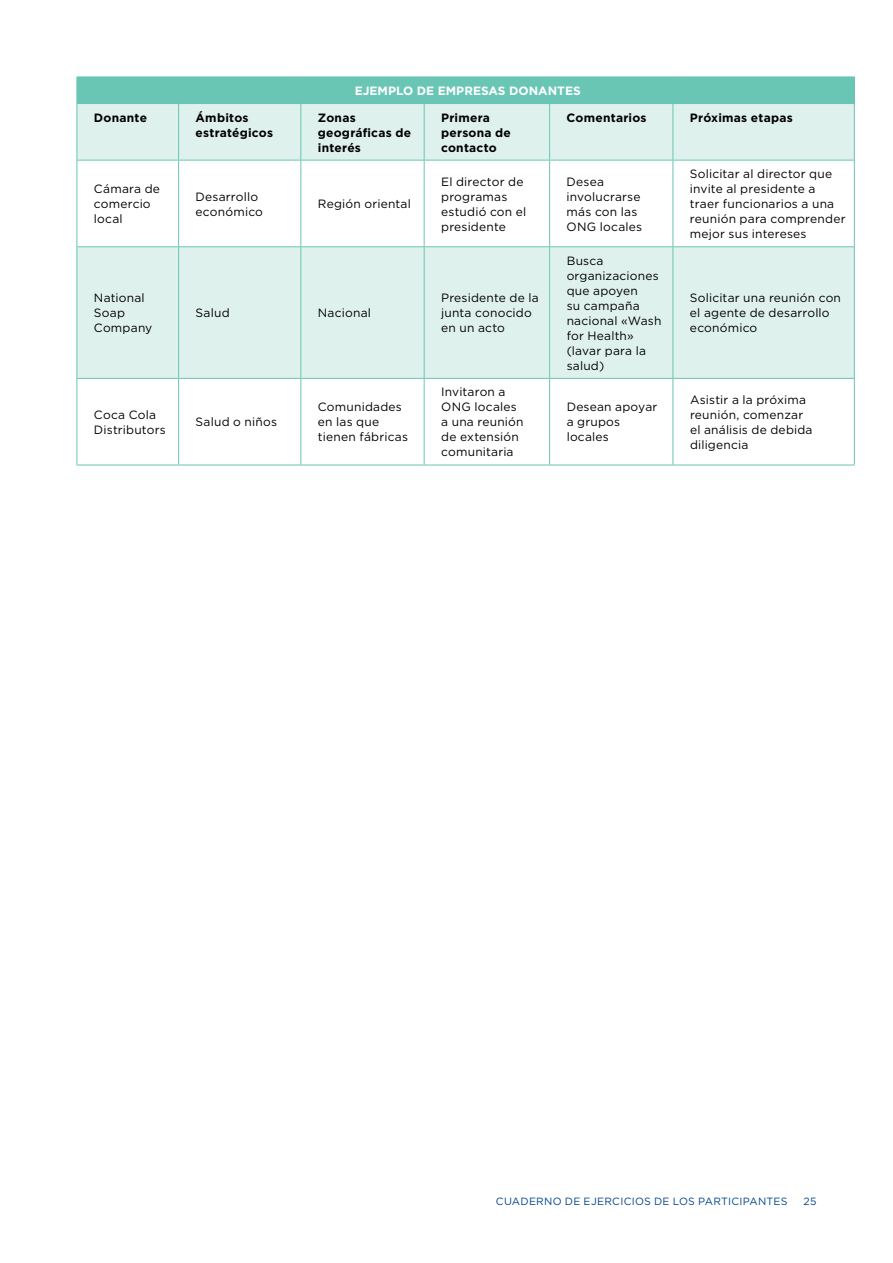
<style>
.page{position:relative;width:893px;height:1263px;background:#fff}
.page>*{position:absolute;margin:0;border:0;box-sizing:border-box;transform-origin:0 0}
.t1{font:12px/15px "Gotham";letter-spacing:.015em;color:#000}
.t2{font:700 12px/15px "Gotham";letter-spacing:.02em;color:#000}
.t3{font:700 12px "Gotham";color:#fff}
.t4{font:10.5px "Gotham";letter-spacing:.025em;color:#00468b}
</style>
<div class="page">
<div style="left:77px;top:77px;width:777px;height:27px;background:#69c6b4"></div>
<div style="left:78px;top:104px;width:776px;height:56px;background:#dff1ec"></div>
<svg style="left:78px;top:161px;width:776px;height:304px"></svg>
<hr style="left:77px;top:104px;width:1px;height:56px;background:#69c6b4">
<hr style="left:178px;top:104px;width:1px;height:56px;background:#69c6b4">
<hr style="left:300px;top:104px;width:1px;height:56px;background:#69c6b4">
<hr style="left:424px;top:104px;width:1px;height:56px;background:#69c6b4">
<hr style="left:549px;top:104px;width:1px;height:56px;background:#69c6b4">
<hr style="left:672px;top:104px;width:1px;height:56px;background:#69c6b4">
<hr style="left:854px;top:104px;width:1px;height:56px;background:#69c6b4">
<hr style="left:77px;top:161px;width:1px;height:85px;background:#69c6b4">
<hr style="left:178px;top:161px;width:1px;height:85px;background:#69c6b4">
<hr style="left:300px;top:161px;width:1px;height:85px;background:#69c6b4">
<hr style="left:424px;top:161px;width:1px;height:85px;background:#69c6b4">
<hr style="left:549px;top:161px;width:1px;height:85px;background:#69c6b4">
<hr style="left:672px;top:161px;width:1px;height:85px;background:#69c6b4">
<hr style="left:854px;top:161px;width:1px;height:85px;background:#69c6b4">
<hr style="left:77px;top:247px;width:1px;height:131px;background:#69c6b4">
<hr style="left:178px;top:247px;width:1px;height:131px;background:#69c6b4">
<hr style="left:300px;top:247px;width:1px;height:131px;background:#69c6b4">
<hr style="left:424px;top:247px;width:1px;height:131px;background:#69c6b4">
<hr style="left:549px;top:247px;width:1px;height:131px;background:#69c6b4">
<hr style="left:672px;top:247px;width:1px;height:131px;background:#69c6b4">
<hr style="left:854px;top:247px;width:1px;height:131px;background:#69c6b4">
<hr style="left:77px;top:379px;width:1px;height:86px;background:#69c6b4">
<hr style="left:178px;top:379px;width:1px;height:86px;background:#69c6b4">
<hr style="left:300px;top:379px;width:1px;height:86px;background:#69c6b4">
<hr style="left:424px;top:379px;width:1px;height:86px;background:#69c6b4">
<hr style="left:549px;top:379px;width:1px;height:86px;background:#69c6b4">
<hr style="left:672px;top:379px;width:1px;height:86px;background:#69c6b4">
<hr style="left:854px;top:379px;width:1px;height:86px;background:#69c6b4">
<hr style="left:77px;top:465px;width:102px;height:1px;background:#69c6b4">
<hr style="left:179px;top:465px;width:122px;height:1px;background:#69c6b4">
<hr style="left:301px;top:465px;width:123px;height:1px;background:#69c6b4">
<hr style="left:424px;top:465px;width:126px;height:1px;background:#69c6b4">
<hr style="left:550px;top:465px;width:123px;height:1px;background:#69c6b4">
<hr style="left:673px;top:465px;width:182px;height:1px;background:#69c6b4">
<hr style="left:77px;top:160px;width:102px;height:1px;background:#69c6b4">
<hr style="left:179px;top:160px;width:122px;height:1px;background:#69c6b4">
<hr style="left:301px;top:160px;width:123px;height:1px;background:#69c6b4">
<hr style="left:424px;top:160px;width:126px;height:1px;background:#69c6b4">
<hr style="left:550px;top:160px;width:123px;height:1px;background:#69c6b4">
<hr style="left:673px;top:160px;width:182px;height:1px;background:#69c6b4">
<hr style="left:77px;top:246px;width:102px;height:1px;background:#69c6b4">
<hr style="left:179px;top:246px;width:122px;height:1px;background:#69c6b4">
<hr style="left:301px;top:246px;width:123px;height:1px;background:#69c6b4">
<hr style="left:424px;top:246px;width:126px;height:1px;background:#69c6b4">
<hr style="left:550px;top:246px;width:123px;height:1px;background:#69c6b4">
<hr style="left:673px;top:246px;width:182px;height:1px;background:#69c6b4">
<hr style="left:77px;top:378px;width:102px;height:1px;background:#69c6b4">
<hr style="left:179px;top:378px;width:122px;height:1px;background:#69c6b4">
<hr style="left:301px;top:378px;width:123px;height:1px;background:#69c6b4">
<hr style="left:424px;top:378px;width:126px;height:1px;background:#69c6b4">
<hr style="left:550px;top:378px;width:123px;height:1px;background:#69c6b4">
<hr style="left:673px;top:378px;width:182px;height:1px;background:#69c6b4">
<svg style="left:854px;top:77px;width:1px;height:26px"></svg>
<hr style="left:673px;top:103px;width:182px;height:1px;background:#69c6b4">
<p class="t3" style="left:355px;top:83px;width:227px">EJEMPLO DE EMPRESAS DONANTES</p>
<p class="t2" style="left:94px;top:110px;width:55px">Donante</p>
<p class="t2" style="left:196px;top:110px;width:79px">Ámbitos estratégicos</p>
<p class="t2" style="left:318px;top:110px;width:95px">Zonas geográficas de interés</p>
<p class="t2" style="left:441px;top:110px;width:71px">Primera persona de contacto</p>
<p class="t2" style="left:567px;top:110px;width:81px">Comentarios</p>
<p class="t2" style="left:690px;top:110px;width:104px">Próximas etapas</p>
<p class="t1" style="left:94px;top:181px;width:68px">Cámara de comercio local</p>
<p class="t1" style="left:196px;top:189px;width:69px">Desarrollo económico</p>
<p class="t1" style="left:318px;top:196px;width:94px">Región oriental</p>
<p class="t1" style="left:441px;top:174px;width:87px">El director de programas estudió con el presidente</p>
<p class="t1" style="left:567px;top:174px;width:77px">Desea involucrarse más con las<br>ONG locales</p>
<p class="t1" style="left:690px;top:166px;width:157px">Solicitar al director que invite al presidente a traer funcionarios a una reunión para comprender mejor sus intereses</p>
<p class="t1" style="left:94px;top:290px;width:60px">National<br>Soap<br>Company</p>
<p class="t1" style="left:196px;top:305px;width:36px">Salud</p>
<p class="t1" style="left:318px;top:305px;width:55px">Nacional</p>
<p class="t1" style="left:94px;top:407px;width:73px">Coca Cola<br>Distributors</p>
<p class="t1" style="left:196px;top:414px;width:83px">Salud o niños</p>
<p class="t1" style="left:318px;top:399px;width:92px">Comunidades en las que tienen fábricas</p>
<p class="t1" style="left:441px;top:290px;width:99px">Presidente de la junta conocido en un acto</p>
<p class="t1" style="left:441px;top:384px;width:84px">Invitaron a<br>ONG locales a una reunión de extensión comunitaria</p>
<p class="t1" style="left:567px;top:253px;width:96px">Busca organizaciones que apoyen<br>su campaña nacional «Wash for Health» (lavar para la salud)</p>
<p class="t1" style="left:690px;top:290px;width:153px">Solicitar una reunión con el agente de desarrollo económico</p>
<p class="t1" style="left:567px;top:399px;width:92px">Desean apoyar a grupos locales</p>
<p class="t1" style="left:690px;top:392px;width:124px">Asistir a la próxima reunión, comenzar el análisis de debida diligencia</p>
<p class="t4" style="left:496px;top:1195px;width:293px">CUADERNO DE EJERCICIOS DE LOS PARTICIPANTES</p>
<p class="t4" style="left:803px;top:1195px;width:15px">25</p>
</div>
